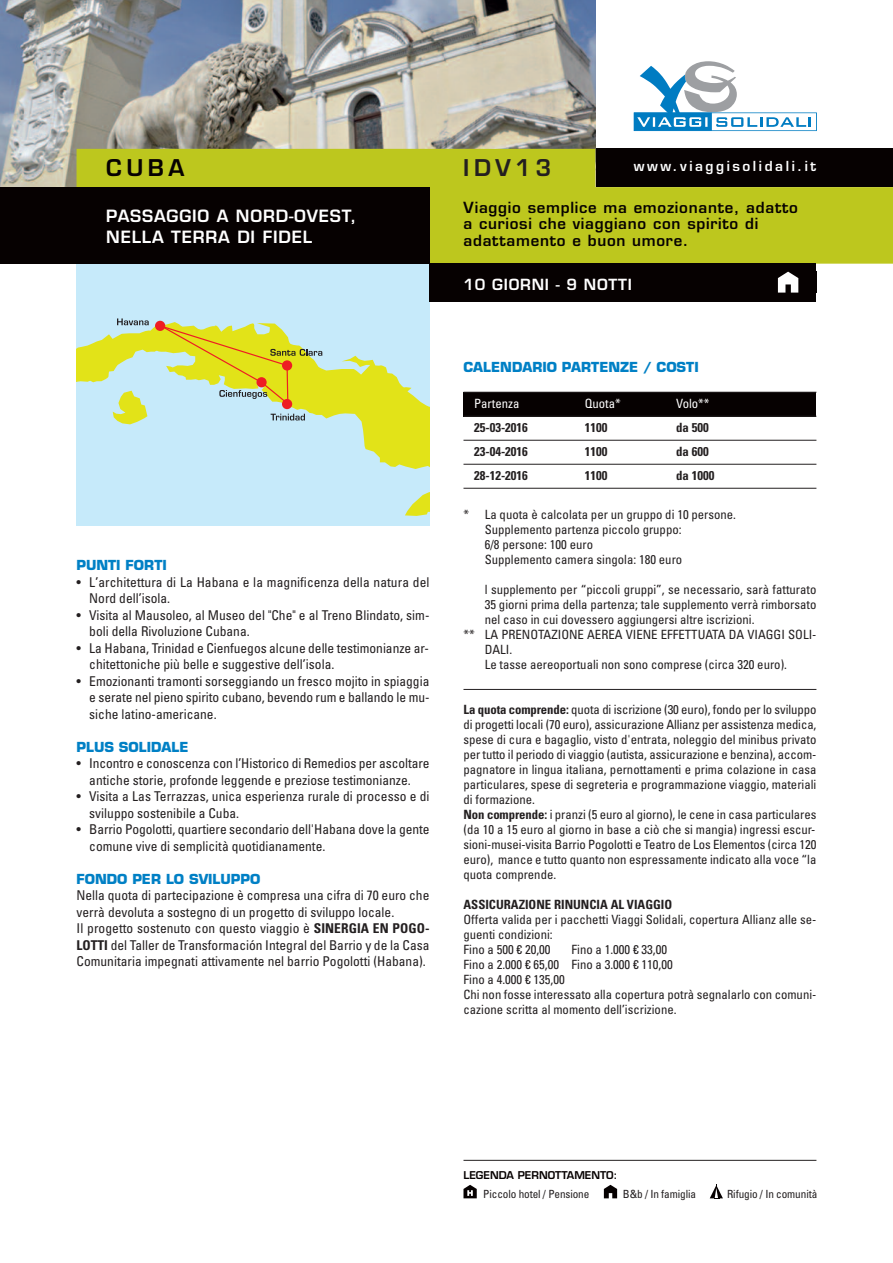
<style>
.page{position:relative;width:893px;height:1263px;background:#fff}
.page>*{position:absolute;margin:0;border:0;box-sizing:border-box;transform-origin:0 0}
.t1{font:600 22.5px "Eurostile";letter-spacing:.2em;color:#231f20}
.t2{font:600 22.5px "Eurostile";color:#060101}
.t3{font:600 16.5px/21px "Eurostile";letter-spacing:.05em;color:#fff}
.t4{font:600 15px/16.5px "Eurostile";letter-spacing:.05em;color:#060101}
.t5{font:600 15px "Eurostile";letter-spacing:.05em;color:#fff}
.t6{font:condensed 13.5px/16.5px "Univers";color:#231f20}
.t7{font:700 13.5px "Eurostile";color:#0080c5}
.t8{font:600 13.5px "Eurostile";letter-spacing:.19em;color:#fff}
.t9{font:condensed 12.75px/15px "Univers";color:#231f20}
.t10{font:700 condensed 12.75px "Univers";color:#231f20}
.t11{font:condensed 12.75px "Univers";color:#fff}
.t12{font:condensed 11.25px "Univers";letter-spacing:-.01em;color:#231f20}
.t13{font:600 10.5px "Eurostile";color:#060101}
.s1{font-weight:700}
</style>
<div class="page">
<svg style="left:634px;top:61px;width:183px;height:70px"></svg>
<img style="left:0;top:0;width:595px;height:187px">
<svg style="left:77px;top:149px;width:816px;height:115px;background:#9aa118"></svg>
<div style="left:77px;top:215px;width:352px;height:310px;background:#c6eafa"></div>
<svg style="left:77px;top:322px;width:352px;height:194px"></svg>
<svg style="left:113px;top:391px;width:34px;height:33px"></svg>
<div style="left:282px;top:399px;width:10px;height:10px;background:#ee1d23;border-radius:50%"></div>
<div style="left:155px;top:321px;width:10px;height:10px;background:#ee1d23;border-radius:50%"></div>
<svg style="left:117px;top:318px;width:32px;height:7px"></svg>
<svg style="left:271px;top:414px;width:34px;height:6px"></svg>
<svg style="left:159px;top:324px;width:163px;height:81px"></svg>
<div style="left:0;top:187px;width:429px;height:77px;background:#060101"></div>
<div style="left:429px;top:264px;width:387px;height:38px;background:#060101"></div>
<svg style="left:778px;top:272px;width:20px;height:21px"></svg>
<div style="left:463px;top:392px;width:353px;height:24px;background:#060101"></div>
<hr style="left:463px;top:392px;width:353px;height:1px;background:#231f20">
<hr style="left:463px;top:416px;width:353px;height:1px;background:#231f20">
<hr style="left:463px;top:440px;width:353px;height:1px;background:#231f20">
<hr style="left:463px;top:464px;width:353px;height:1px;background:#231f20">
<hr style="left:463px;top:488px;width:353px;height:1px;background:#231f20">
<hr style="left:463px;top:689px;width:353px;height:1px;background:#231f20">
<svg style="left:463px;top:1185px;width:14px;height:13px"></svg>
<svg style="left:604px;top:1185px;width:13px;height:13px"></svg>
<svg style="left:710px;top:1185px;width:13px;height:14px"></svg>
<hr style="left:463px;top:1160px;width:353px;height:1px;background:#231f20">
<h1 class="t2" style="left:106px;top:159px;width:80px">CUBA</h1>
<h1 class="t1" style="left:463px;top:159px;width:90px">IDV13</h1>
<p class="t4" style="left:463px;top:200px;width:336px">Viaggio semplice ma emozionante, adatto a curiosi che viaggiano con spirito di adattamento e buon umore.</p>
<p class="t8" style="left:634px;top:161px;width:184px">www.viaggisolidali.it</p>
<p class="t3" style="left:106px;top:207px;width:251px">PASSAGGIO A NORD-OVEST,<br>NELLA TERRA DI FIDEL</p>
<p class="t7" style="left:77px;top:560px;width:92px">PUNTI FORTI</p>
<p class="t6" style="left:89px;top:575px;width:342px;text-indent:-13px">• L’architettura di La Habana e la magnificenza della natura del<br>Nord dell’isola.</p>
<p class="t6" style="left:89px;top:608px;width:342px;text-indent:-13px">• Visita al Mausoleo, al Museo del "Che" e al Treno Blindato, sim&shy;boli della Rivoluzione Cubana.</p>
<p class="t6" style="left:89px;top:641px;width:341px;text-indent:-13px">• La Habana, Trinidad e Cienfuegos alcune delle testimonianze ar&shy;chitettoniche più belle e suggestive dell’isola.</p>
<p class="t6" style="left:89px;top:674px;width:342px;text-align:justify;text-indent:-13px">• Emozionanti tramonti sorseggiando un fresco mojito in spiaggia e serate nel pieno spirito cubano, bevendo rum e ballando le mu&shy;siche latino-americane.</p>
<p class="t7" style="left:77px;top:742px;width:113px">PLUS SOLIDALE</p>
<p class="t6" style="left:77px;top:756px;width:354px;text-align:center">• Incontro e conoscenza con l’Historico di Remedios per ascoltare antiche storie, profonde leggende e preziose testimonianze.</p>
<p class="t6" style="left:89px;top:789px;width:342px;text-indent:-13px">• Visita a Las Terrazzas, unica esperienza rurale di processo e di sviluppo sostenibile a Cuba.</p>
<p class="t6" style="left:89px;top:822px;width:342px;text-indent:-13px">• Barrio Pogolotti, quartiere secondario dell'Habana dove la gente comune vive di semplicità quotidianamente.</p>
<p class="t7" style="left:77px;top:874px;width:185px">FONDO PER LO SVILUPPO</p>
<p class="t6" style="left:77px;top:888px;width:354px">Nella quota di partecipazione è compresa una cifra di 70 euro che verrà devoluta a sostegno di un progetto di sviluppo locale.<br>Il progetto sostenuto con questo viaggio è <span class="s1">SINERGIA EN POGO-LOTTI</span> del Taller de Transformación Integral del Barrio y de la Casa Comunitaria impegnati attivamente nel barrio Pogolotti (Habana).</p>
<p class="t5" style="left:463px;top:278px;width:170px">10 GIORNI - 9 NOTTI</p>
<p class="t7" style="left:463px;top:361px;width:237px">CALENDARIO PARTENZE / COSTI</p>
<p class="t11" style="left:474px;top:398px;width:47px">Partenza</p>
<p class="t11" style="left:585px;top:398px;width:38px">Quota*</p>
<p class="t11" style="left:676px;top:398px;width:35px">Volo**</p>
<p class="t10" style="left:474px;top:422px;width:55px">25-03-2016</p>
<p class="t10" style="left:585px;top:422px;width:24px">1100</p>
<p class="t10" style="left:676px;top:422px;width:34px">da 500</p>
<p class="t10" style="left:474px;top:446px;width:55px">23-04-2016</p>
<p class="t10" style="left:585px;top:446px;width:24px">1100</p>
<p class="t10" style="left:676px;top:446px;width:34px">da 600</p>
<p class="t10" style="left:474px;top:470px;width:55px">28-12-2016</p>
<p class="t10" style="left:585px;top:470px;width:24px">1100</p>
<p class="t10" style="left:676px;top:470px;width:40px">da 1000</p>
<p class="t9" style="left:485px;top:508px;width:253px;text-indent:-21px">* La quota è calcolata per un gruppo di 10 persone.<br>Supplemento partenza piccolo gruppo:<br>6/8 persone: 100 euro<br>Supplemento camera singola: 180 euro</p>
<p class="t9" style="left:485px;top:583px;width:333px">l supplemento per “piccoli gruppi”, se necessario, sarà fatturato</p>
<p class="t9" style="left:485px;top:598px;width:333px">35 giorni prima della partenza; tale supplemento verrà rimborsato</p>
<p class="t9" style="left:485px;top:613px;width:271px">nel caso in cui dovessero aggiungersi altre iscrizioni.</p>
<p class="t9" style="left:463px;top:628px;width:354px">** LA PRENOTAZIONE AEREA VIENE EFFETTUATA DA VIAGGI SOLI-</p>
<p class="t9" style="left:485px;top:643px;width:29px">DALI.</p>
<p class="t9" style="left:485px;top:658px;width:304px">Le tasse aereoportuali non sono comprese (circa 320 euro).</p>
<p class="t9" style="left:463px;top:703px;width:354px"><span class="s1">La quota comprende:</span> quota di iscrizione (30 euro), fondo per lo sviluppo di progetti locali (70 euro), assicurazione Allianz per assistenza medica, spese di cura e bagaglio, visto d'entrata, noleggio del minibus privato per tutto il periodo di viaggio (autista, assicurazione e benzina), accom&shy;pagnatore in lingua italiana, pernottamenti e prima colazione in casa particulares, spese di segreteria e programmazione viaggio, materiali di formazione.<br><span class="s1">Non comprende:</span> i pranzi (5 euro al giorno), le cene in casa particulares (da 10 a 15 euro al giorno in base a ciò che si mangia) ingressi escur&shy;sioni-musei-visita Barrio Pogolotti e Teatro de Los Elementos (circa 120 euro), mance e tutto quanto non espressamente indicato alla voce “la quota comprende.</p>
<p class="t10" style="left:463px;top:899px;width:210px">ASSICURAZIONE RINUNCIA AL VIAGGIO</p>
<p class="t9" style="left:463px;top:913px;width:354px">Offerta valida per i pacchetti Viaggi Solidali, copertura Allianz alle se&shy;guenti condizioni:<br>Fino a 500 € 20,00</p>
<p class="t9" style="left:463px;top:943px;width:354px;text-indent:108px">Fino a 1.000 € 33,00<br>Fino a 2.000 € 65,00 Fino a 3.000 € 110,00<br>Fino a 4.000 € 135,00<br>Chi non fosse interessato alla copertura potrà segnalarlo con comuni&shy;cazione scritta al momento dell’iscrizione.</p>
<p class="t13" style="left:463px;top:1171px;width:155px">LEGENDA PERNOTTAMENTO:</p>
<p class="t12" style="left:483px;top:1190px;width:108px">Piccolo hotel / Pensione</p>
<p class="t12" style="left:623px;top:1190px;width:75px">B&amp;b / In famiglia</p>
<p class="t12" style="left:727px;top:1190px;width:92px">Rifugio / In comunità</p>
</div>
